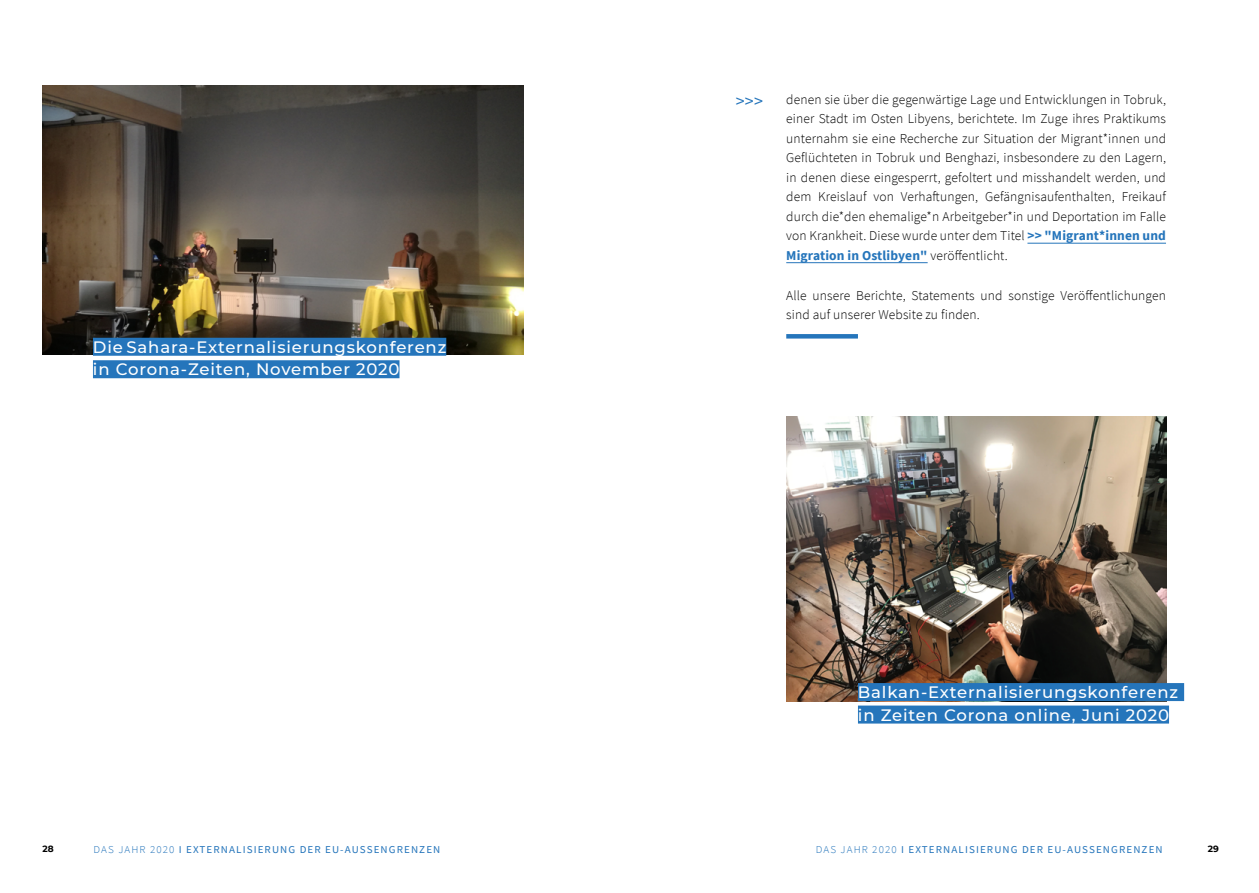
<style>
.page{position:relative;width:1259px;height:893px;background:#fff}
.page>*{position:absolute;margin:0;border:0;box-sizing:border-box;transform-origin:0 0}
.t1{font:18px "Source Sans Pro";color:#2575bb}
.t2{font:500 16.5px/22.5px "Montserrat";letter-spacing:.05em;color:#fff}
.t3{font:300 13.5px/19.5px "Source Sans Pro";letter-spacing:.01em;color:#000;text-align:justify}
.t4{font:10.5px "Source Sans Pro";letter-spacing:.1em;color:#2575bb;scale:1.05 1}
.t5{font:700 9px "Montserrat";color:#000}
.s1{font-weight:700;color:#2575bb}
.s2{font-weight:300}
</style>
<div class="page">
<img style="left:43px;top:85px;width:480px;height:270px">
<div style="left:93px;top:338px;width:353px;height:18px;background:#2575bb"></div>
<div style="left:93px;top:360px;width:306px;height:18px;background:#2575bb"></div>
<hr style="left:1027px;top:243px;width:139px;height:1px;background:#2575bb">
<hr style="left:786px;top:262px;width:141px;height:1px;background:#2575bb">
<div style="left:786px;top:334px;width:72px;height:5px;background:#2575bb"></div>
<img style="left:786px;top:417px;width:380px;height:284px">
<div style="left:858px;top:683px;width:326px;height:18px;background:#2575bb"></div>
<div style="left:858px;top:706px;width:311px;height:18px;background:#2575bb"></div>
<p class="t2" style="left:93px;top:335px;width:355px">Die Sahara-Externalisierungskonferenz in Corona-Zeiten, November 2020</p>
<h1 class="t1" style="left:736px;top:89px;width:29px">&gt;&gt;&gt;</h1>
<p class="t3" style="left:786px;top:89px;width:381px">denen sie über die gegenwärtige Lage und Entwicklungen in Tobruk, einer Stadt im Osten Libyens, berichtete. Im Zuge ihres Praktikums unternahm sie eine Recherche zur Situation der Migrant*innen und Geflüchteten in Tobruk und Benghazi, insbesondere zu den Lagern, in denen diese eingesperrt, gefoltert und misshandelt werden, und dem Kreislauf von Verhaftungen, Gefängnisaufenthalten, Freikauf durch die*den ehemalige*n Arbeitgeber*in und Deportation im Falle von Krankheit. Diese wurde unter dem Titel <span class="s1">&gt;&gt; "Migrant*innen und Migration in Ostlibyen"</span> veröffentlicht.</p>
<p class="t3" style="left:786px;top:285px;width:381px">Alle unsere Berichte, Statements und sonstige Veröffentlichungen sind auf unserer Website zu finden.</p>
<p class="t2" style="left:858px;top:680px;width:321px">Balkan-Externalisierungskonferenz in Zeiten Corona online, Juni 2020</p>
<p class="t5" style="left:43px;top:842px;width:13px">28</p>
<p class="t5" style="left:1208px;top:842px;width:13px">29</p>
<p class="t4" style="left:94px;top:843px;width:332px"><span class="s2">DAS JAHR 2020</span> I EXTERNALISIERUNG DER EU-AUSSENGRENZEN</p>
<p class="t4" style="left:816px;top:843px;width:332px"><span class="s2">DAS JAHR 2020</span> I EXTERNALISIERUNG DER EU-AUSSENGRENZEN</p>
</div>
